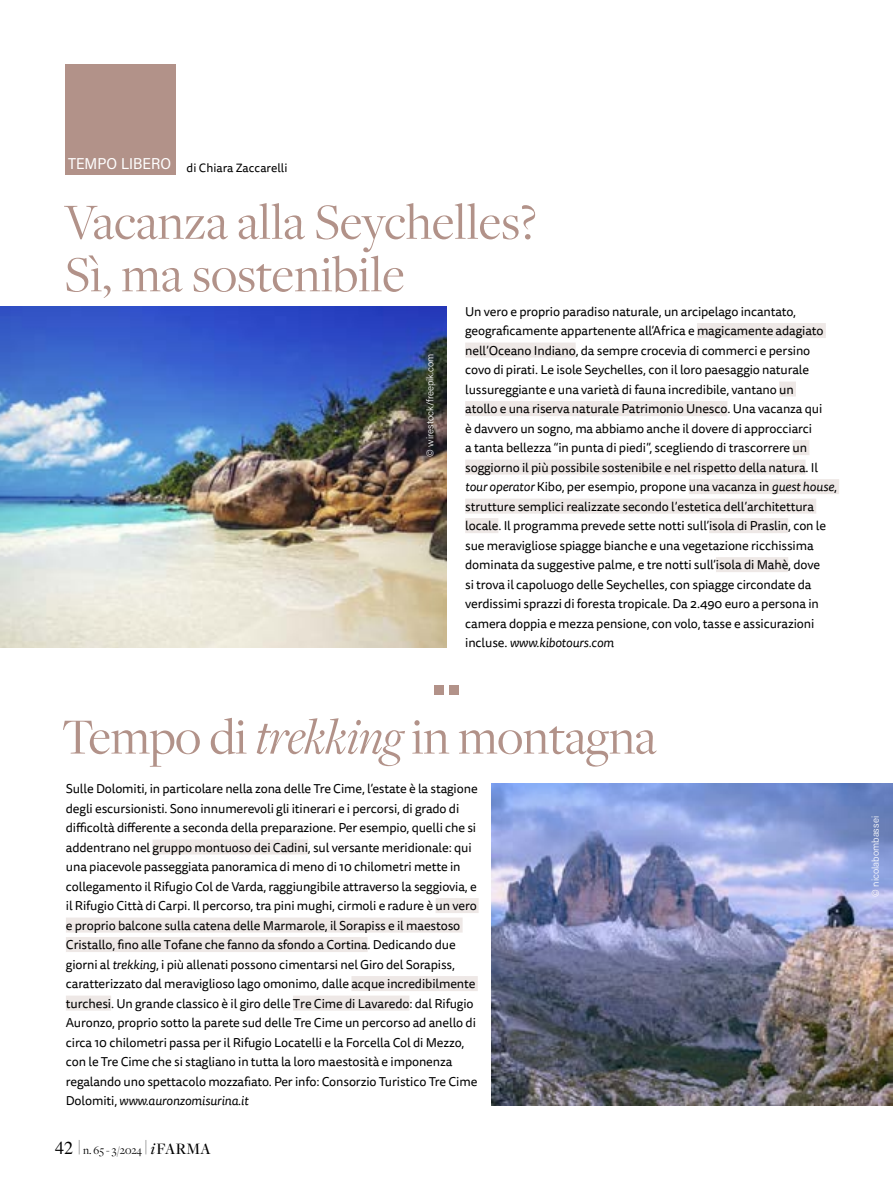
<style>
.page{position:relative;width:893px;height:1191px;background:#fff}
.page>*{position:absolute;margin:0;border:0;box-sizing:border-box;transform-origin:0 0}
.t1{font:52.5px/52.5px "Freight Disp Pro";color:#b29289}
.t2{font:15.75px "Acumin Pro Semi Cond";color:#fff}
.t3{font:12.75px/19.5px "Tisa Sans Pro";letter-spacing:-.01em;color:#000}
.t4{font:12px "Freight Disp Pro";color:#000}
.t5{font:12px "Tisa Sans Pro";color:#000}
.t6{font:300 9.75px "Acumin Pro";color:#fff}
.s1{font-style:italic}
.s2{font-family:"Times";font-size:18px}
.s3{font-weight:500;font-style:italic;font-size:16.5px}
.s4{font-weight:500;font-size:16.5px}
</style>
<div class="page">
<img style="left:0;top:306px;width:446px;height:341px">
<div style="left:65px;top:64px;width:111px;height:110px;background:#b29289"></div>
<div style="left:153px;top:839px;width:155px;height:15px;background:#eee8e6"></div>
<div style="left:436px;top:898px;width:43px;height:15px;background:#eee8e6"></div>
<div style="left:66px;top:917px;width:397px;height:15px;background:#eee8e6"></div>
<div style="left:66px;top:937px;width:302px;height:15px;background:#eee8e6"></div>
<div style="left:351px;top:976px;width:127px;height:15px;background:#eee8e6"></div>
<div style="left:66px;top:995px;width:45px;height:15px;background:#eee8e6"></div>
<div style="left:293px;top:995px;width:116px;height:15px;background:#eee8e6"></div>
<div style="left:434px;top:685px;width:10px;height:9px;background:#b29289"></div>
<div style="left:449px;top:685px;width:9px;height:9px;background:#b29289"></div>
<div style="left:697px;top:323px;width:129px;height:15px;background:#eee8e6"></div>
<div style="left:465px;top:342px;width:111px;height:15px;background:#eee8e6"></div>
<div style="left:779px;top:381px;width:17px;height:15px;background:#eee8e6"></div>
<div style="left:465px;top:401px;width:262px;height:15px;background:#eee8e6"></div>
<div style="left:793px;top:440px;width:16px;height:15px;background:#eee8e6"></div>
<div style="left:465px;top:459px;width:341px;height:15px;background:#eee8e6"></div>
<div style="left:689px;top:479px;width:150px;height:15px;background:#eee8e6"></div>
<div style="left:465px;top:498px;width:351px;height:15px;background:#eee8e6"></div>
<div style="left:465px;top:518px;width:33px;height:15px;background:#eee8e6"></div>
<div style="left:709px;top:518px;width:79px;height:15px;background:#eee8e6"></div>
<div style="left:716px;top:557px;width:72px;height:15px;background:#eee8e6"></div>
<img style="left:491px;top:783px;width:402px;height:323px">
<p class="t2" style="left:68px;top:152px;width:105px">TEMPO LIBERO</p>
<h1 class="t1" style="left:64px;top:194px;width:474px">Vacanza alla Seychelles?<br>Sì, ma sostenibile</h1>
<p class="t5" style="left:187px;top:159px;width:102px">di Chiara Zaccarelli</p>
<p class="t6" style="left:423px;top:457px;width:105px;rotate:-90deg">© wirestock/freepik.com</p>
<p class="t3" style="left:465px;top:302px;width:373px">Un vero e proprio paradiso naturale, un arcipelago incantato, geograficamente appartenente all’Africa e magicamente adagiato nell’Oceano Indiano, da sempre crocevia di commerci e persino covo di pirati. Le isole Seychelles, con il loro paesaggio naturale lussureggiante e una varietà di fauna incredibile, vantano un<br>atollo e una riserva naturale Patrimonio Unesco. Una vacanza qui<br>è davvero un sogno, ma abbiamo anche il dovere di approcciarci<br>a tanta bellezza “in punta di piedi”, scegliendo di trascorrere un soggiorno il più possibile sostenibile e nel rispetto della natura. Il <span class="s1">tour operator</span> Kibo, per esempio, propone una vacanza in <span class="s1">guest house</span>, strutture semplici realizzate secondo l’estetica dell’architettura locale. Il programma prevede sette notti sull’isola di Praslin, con le sue meravigliose spiagge bianche e una vegetazione ricchissima dominata da suggestive palme, e tre notti sull’isola di Mahè, dove<br>si trova il capoluogo delle Seychelles, con spiagge circondate da verdissimi sprazzi di foresta tropicale. Da 2.490 euro a persona in camera doppia e mezza pensione, con volo, tasse e assicurazioni incluse. <span class="s1">www.kibotours.com</span></p>
<h1 class="t1" style="left:61px;top:709px;width:596px">Tempo di <span class="s1">trekking</span> in montagna</h1>
<p class="t3" style="left:66px;top:779px;width:413px">Sulle Dolomiti, in particolare nella zona delle Tre Cime, l’estate è la stagione degli escursionisti. Sono innumerevoli gli itinerari e i percorsi, di grado di difficoltà differente a seconda della preparazione. Per esempio, quelli che si addentrano nel gruppo montuoso dei Cadini, sul versante meridionale: qui una piacevole passeggiata panoramica di meno di 10 chilometri mette in collegamento il Rifugio Col de Varda, raggiungibile attraverso la seggiovia, e il Rifugio Città di Carpi. Il percorso, tra pini mughi, cirmoli e radure è un vero e proprio balcone sulla catena delle Marmarole, il Sorapiss e il maestoso Cristallo, fino alle Tofane che fanno da sfondo a Cortina. Dedicando due giorni al <span class="s1">trekking</span>, i più allenati possono cimentarsi nel Giro del Sorapiss, caratterizzato dal meraviglioso lago omonimo, dalle acque incredibilmente turchesi. Un grande classico è il giro delle Tre Cime di Lavaredo: dal Rifugio Auronzo, proprio sotto la parete sud delle Tre Cime un percorso ad anello di circa 10 chilometri passa per il Rifugio Locatelli e la Forcella Col di Mezzo, con le Tre Cime che si stagliano in tutta la loro maestosità e imponenza regalando uno spettacolo mozzafiato. Per info: Consorzio Turistico Tre Cime Dolomiti, <span class="s1">www.auronzomisurina.it</span></p>
<p class="t4" style="left:55px;top:1142px;width:157px"><span class="s2">42</span> <sup>|</sup> n. 65 - 3/2024 <sup>|</sup> <span class="s3">i</span><span class="s4">FARMA</span></p>
<p class="t6" style="left:869px;top:897px;width:82px;rotate:-90deg">© nicolabombassei</p>
</div>
